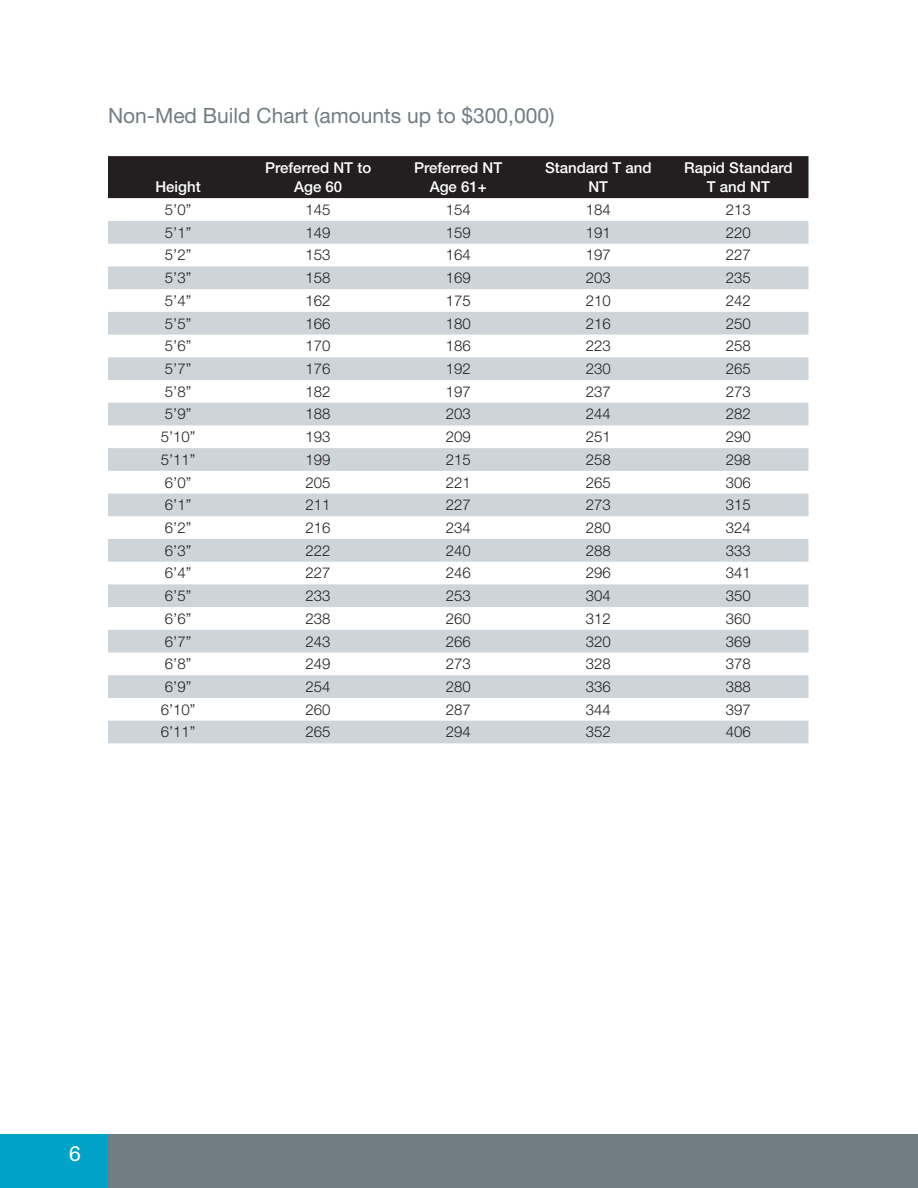
<style>
.page{position:relative;width:918px;height:1188px;background:#fff}
.page>*{position:absolute;margin:0;border:0;box-sizing:border-box;transform-origin:0 0}
.t1{font:21px "Helvetica Neue LT Std";color:#717d83}
.t2{font:21px "Helvetica Neue LT Std";color:#fff}
.t3{font:300 15px "Helvetica Neue LT Std";color:#231f20}
.t4{font:500 15px/19.5px "Helvetica Neue LT Std";color:#fff;text-align:center}
</style>
<div class="page">
<div style="left:0;top:1134px;width:918px;height:54px;background:#717d83"></div>
<div style="left:0;top:1134px;width:108px;height:54px;background:#00a3c7"></div>
<div style="left:108px;top:156px;width:700px;height:42px;background:#231f20"></div>
<svg style="left:108px;top:221px;width:700px;height:522px;fill:#cdd5db"></svg>
<h1 class="t1" style="left:108px;top:103px;width:448px">Non-Med Build Chart (amounts up to $300,000)</h1>
<p class="t4" style="left:155px;top:177px;width:47px">Height</p>
<p class="t4" style="left:265px;top:158px;width:108px">Preferred NT to<br>Age 60</p>
<p class="t4" style="left:414px;top:158px;width:90px">Preferred NT<br>Age 61+</p>
<p class="t4" style="left:545px;top:158px;width:108px">Standard T and<br>NT</p>
<p class="t4" style="left:684px;top:158px;width:110px">Rapid Standard<br>T and NT</p>
<p class="t3" style="left:165px;top:201px;width:28px">5’0”</p>
<p class="t3" style="left:306px;top:201px;width:27px">145</p>
<p class="t3" style="left:446px;top:201px;width:27px">154</p>
<p class="t3" style="left:586px;top:201px;width:27px">184</p>
<p class="t3" style="left:726px;top:201px;width:27px">213</p>
<p class="t3" style="left:165px;top:223px;width:28px">5’1”</p>
<p class="t3" style="left:306px;top:223px;width:27px">149</p>
<p class="t3" style="left:446px;top:223px;width:27px">159</p>
<p class="t3" style="left:586px;top:223px;width:27px">191</p>
<p class="t3" style="left:726px;top:223px;width:27px">220</p>
<p class="t3" style="left:165px;top:246px;width:28px">5’2”</p>
<p class="t3" style="left:306px;top:246px;width:27px">153</p>
<p class="t3" style="left:446px;top:246px;width:27px">164</p>
<p class="t3" style="left:586px;top:246px;width:27px">197</p>
<p class="t3" style="left:726px;top:246px;width:27px">227</p>
<p class="t3" style="left:165px;top:269px;width:28px">5’3”</p>
<p class="t3" style="left:306px;top:269px;width:27px">158</p>
<p class="t3" style="left:446px;top:269px;width:27px">169</p>
<p class="t3" style="left:586px;top:269px;width:27px">203</p>
<p class="t3" style="left:726px;top:269px;width:27px">235</p>
<p class="t3" style="left:165px;top:291px;width:28px">5’4”</p>
<p class="t3" style="left:306px;top:291px;width:27px">162</p>
<p class="t3" style="left:446px;top:291px;width:27px">175</p>
<p class="t3" style="left:586px;top:291px;width:27px">210</p>
<p class="t3" style="left:726px;top:291px;width:27px">242</p>
<p class="t3" style="left:165px;top:314px;width:28px">5’5”</p>
<p class="t3" style="left:306px;top:314px;width:27px">166</p>
<p class="t3" style="left:446px;top:314px;width:27px">180</p>
<p class="t3" style="left:586px;top:314px;width:27px">216</p>
<p class="t3" style="left:726px;top:314px;width:27px">250</p>
<p class="t3" style="left:165px;top:337px;width:28px">5’6”</p>
<p class="t3" style="left:306px;top:337px;width:27px">170</p>
<p class="t3" style="left:446px;top:337px;width:27px">186</p>
<p class="t3" style="left:586px;top:337px;width:27px">223</p>
<p class="t3" style="left:726px;top:337px;width:27px">258</p>
<p class="t3" style="left:165px;top:360px;width:28px">5’7”</p>
<p class="t3" style="left:306px;top:360px;width:27px">176</p>
<p class="t3" style="left:446px;top:360px;width:27px">192</p>
<p class="t3" style="left:586px;top:360px;width:27px">230</p>
<p class="t3" style="left:726px;top:360px;width:27px">265</p>
<p class="t3" style="left:165px;top:382px;width:28px">5’8”</p>
<p class="t3" style="left:306px;top:382px;width:27px">182</p>
<p class="t3" style="left:446px;top:382px;width:27px">197</p>
<p class="t3" style="left:586px;top:382px;width:27px">237</p>
<p class="t3" style="left:726px;top:382px;width:27px">273</p>
<p class="t3" style="left:165px;top:405px;width:28px">5’9”</p>
<p class="t3" style="left:306px;top:405px;width:27px">188</p>
<p class="t3" style="left:446px;top:405px;width:27px">203</p>
<p class="t3" style="left:586px;top:405px;width:27px">244</p>
<p class="t3" style="left:726px;top:405px;width:27px">282</p>
<p class="t3" style="left:161px;top:428px;width:36px">5’10”</p>
<p class="t3" style="left:306px;top:428px;width:27px">193</p>
<p class="t3" style="left:446px;top:428px;width:27px">209</p>
<p class="t3" style="left:586px;top:428px;width:27px">251</p>
<p class="t3" style="left:726px;top:428px;width:27px">290</p>
<p class="t3" style="left:161px;top:450px;width:36px">5’11”</p>
<p class="t3" style="left:306px;top:450px;width:27px">199</p>
<p class="t3" style="left:446px;top:450px;width:27px">215</p>
<p class="t3" style="left:586px;top:450px;width:27px">258</p>
<p class="t3" style="left:726px;top:450px;width:27px">298</p>
<p class="t3" style="left:165px;top:473px;width:28px">6’0”</p>
<p class="t3" style="left:306px;top:473px;width:27px">205</p>
<p class="t3" style="left:446px;top:473px;width:27px">221</p>
<p class="t3" style="left:586px;top:473px;width:27px">265</p>
<p class="t3" style="left:726px;top:473px;width:27px">306</p>
<p class="t3" style="left:165px;top:496px;width:28px">6’1”</p>
<p class="t3" style="left:306px;top:496px;width:27px">211</p>
<p class="t3" style="left:446px;top:496px;width:27px">227</p>
<p class="t3" style="left:586px;top:496px;width:27px">273</p>
<p class="t3" style="left:726px;top:496px;width:27px">315</p>
<p class="t3" style="left:165px;top:518px;width:28px">6’2”</p>
<p class="t3" style="left:306px;top:518px;width:27px">216</p>
<p class="t3" style="left:446px;top:518px;width:27px">234</p>
<p class="t3" style="left:586px;top:518px;width:27px">280</p>
<p class="t3" style="left:726px;top:518px;width:27px">324</p>
<p class="t3" style="left:165px;top:541px;width:28px">6’3”</p>
<p class="t3" style="left:306px;top:541px;width:27px">222</p>
<p class="t3" style="left:446px;top:541px;width:27px">240</p>
<p class="t3" style="left:586px;top:541px;width:27px">288</p>
<p class="t3" style="left:726px;top:541px;width:27px">333</p>
<p class="t3" style="left:165px;top:564px;width:28px">6’4”</p>
<p class="t3" style="left:306px;top:564px;width:27px">227</p>
<p class="t3" style="left:446px;top:564px;width:27px">246</p>
<p class="t3" style="left:586px;top:564px;width:27px">296</p>
<p class="t3" style="left:726px;top:564px;width:27px">341</p>
<p class="t3" style="left:165px;top:587px;width:28px">6’5”</p>
<p class="t3" style="left:306px;top:587px;width:27px">233</p>
<p class="t3" style="left:446px;top:587px;width:27px">253</p>
<p class="t3" style="left:586px;top:587px;width:27px">304</p>
<p class="t3" style="left:726px;top:587px;width:27px">350</p>
<p class="t3" style="left:165px;top:609px;width:28px">6’6”</p>
<p class="t3" style="left:306px;top:609px;width:27px">238</p>
<p class="t3" style="left:446px;top:609px;width:27px">260</p>
<p class="t3" style="left:586px;top:609px;width:27px">312</p>
<p class="t3" style="left:726px;top:609px;width:27px">360</p>
<p class="t3" style="left:165px;top:632px;width:28px">6’7”</p>
<p class="t3" style="left:306px;top:632px;width:27px">243</p>
<p class="t3" style="left:446px;top:632px;width:27px">266</p>
<p class="t3" style="left:586px;top:632px;width:27px">320</p>
<p class="t3" style="left:726px;top:632px;width:27px">369</p>
<p class="t3" style="left:165px;top:655px;width:28px">6’8”</p>
<p class="t3" style="left:306px;top:655px;width:27px">249</p>
<p class="t3" style="left:446px;top:655px;width:27px">273</p>
<p class="t3" style="left:586px;top:655px;width:27px">328</p>
<p class="t3" style="left:726px;top:655px;width:27px">378</p>
<p class="t3" style="left:165px;top:677px;width:28px">6’9”</p>
<p class="t3" style="left:306px;top:677px;width:27px">254</p>
<p class="t3" style="left:446px;top:677px;width:27px">280</p>
<p class="t3" style="left:586px;top:677px;width:27px">336</p>
<p class="t3" style="left:726px;top:677px;width:27px">388</p>
<p class="t3" style="left:161px;top:700px;width:36px">6’10”</p>
<p class="t3" style="left:306px;top:700px;width:27px">260</p>
<p class="t3" style="left:446px;top:700px;width:27px">287</p>
<p class="t3" style="left:586px;top:700px;width:27px">344</p>
<p class="t3" style="left:726px;top:700px;width:27px">397</p>
<p class="t3" style="left:161px;top:723px;width:36px">6’11”</p>
<p class="t3" style="left:306px;top:723px;width:27px">265</p>
<p class="t3" style="left:446px;top:723px;width:27px">294</p>
<p class="t3" style="left:586px;top:723px;width:27px">352</p>
<p class="t3" style="left:726px;top:723px;width:27px">406</p>
<h1 class="t2" style="left:69px;top:1141px;width:13px">6</h1>
</div>
